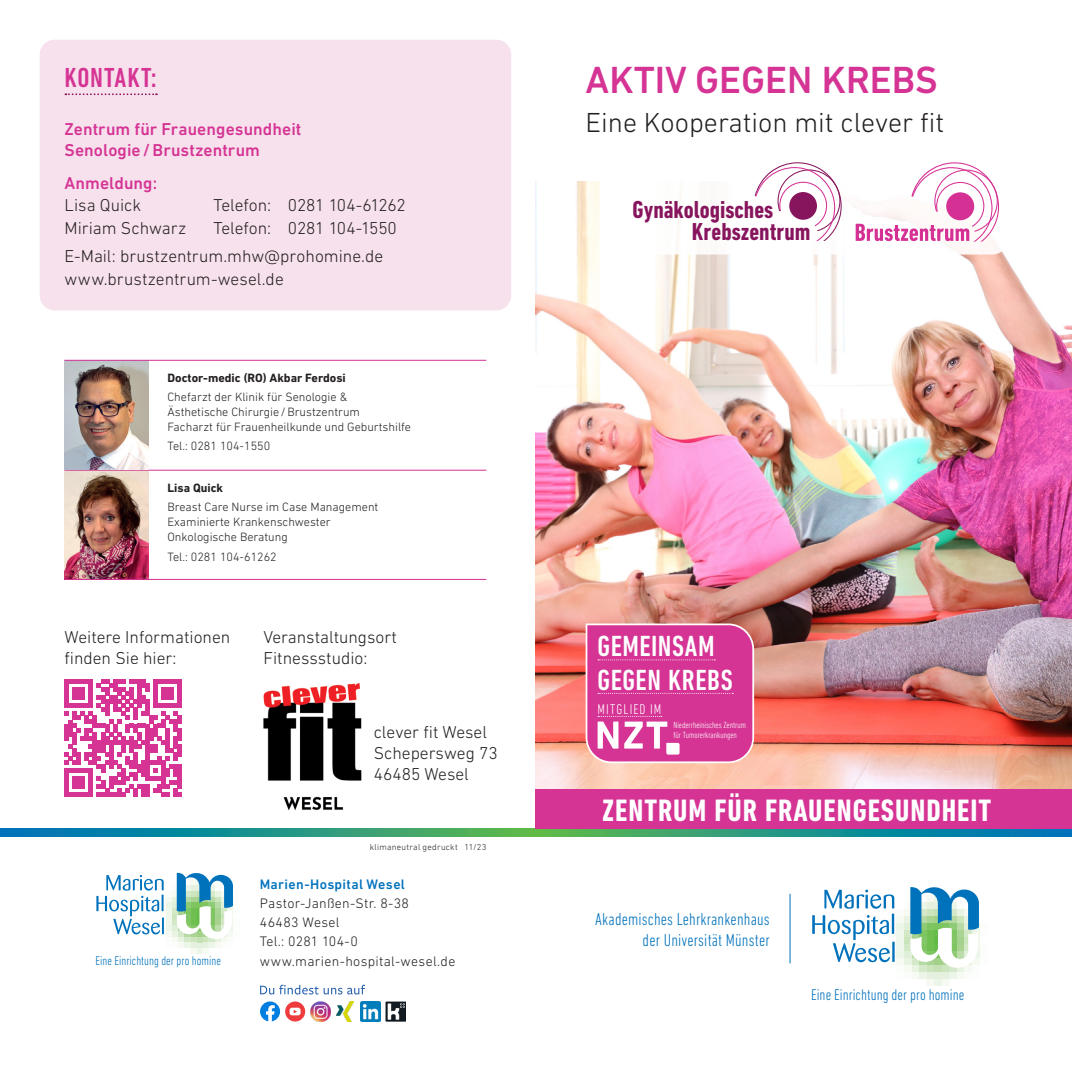
<style>
.page{position:relative;width:1072px;height:1072px;background:#fff}
.page>*{position:absolute;margin:0;border:0;box-sizing:border-box;transform-origin:0 0}
.t1{font:500 38.5px "DIN Next LT Pro";color:#d53494}
.t2{font:700 condensed 31.5px "DIN Next LT Pro";letter-spacing:.03em;color:#fff}
.t3{font:500 condensed 29.57px/33.4px "DIN Next LT Pro";letter-spacing:.02em;color:#fff}
.t4{font:300 28px "DIN Next LT Pro";color:#231f20}
.t5{font:500 condensed 28px "DIN Next LT Pro";letter-spacing:.03em;color:#d53494}
.t6{font:700 condensed 25.03px "DIN Next LT Pro";color:#87155d}
.Fließtext_light_10_5pt{font:300 17.5px/21px "DIN Next LT Pro";color:#231f20}
.t7{font:500 17.5px/21px "DIN Next LT Pro";letter-spacing:.005em;color:#d53494}
.t8{font:300 condensed 17.5px/21px "DIN Next LT Pro";letter-spacing:.01em;color:#0072bc;text-align:right}
.t9{font:300 condensed 15.75px "DIN Next LT Pro";letter-spacing:.005em;color:#0072bc}
.t10{font:300 condensed 14.35px "DIN Next LT Pro";letter-spacing:.08em;color:#fff}
.t11{font:300 14px "DIN Next LT Pro";letter-spacing:.02em;color:#231f20}
.t12{font:500 14px "DIN Next LT Pro";letter-spacing:.02em;color:#0072bc}
.t13{font:300 condensed 12.95px "DIN Next LT Pro";letter-spacing:.005em;color:#0072bc}
.t14{font:300 12.25px "DIN Next LT Pro";color:#231f20}
.t15{font:700 12.25px "DIN Next LT Pro";color:#231f20}
.t16{font:300 condensed 8.92px/10.2px "DIN Next LT Pro";color:#fff}
.t17{font:300 8.75px "DIN Next LT Pro";letter-spacing:.03em;color:#231f20}
.s1{font-weight:300;color:#231f20}
</style>
<div class="page">
<img style="left:536px;top:181px;width:535px;height:608px">
<div style="left:40px;top:40px;width:471px;height:270px;background:#f7e1ed;border-radius:15px"></div>
<svg style="left:65px;top:93px;width:92px;height:2px"></svg>
<svg style="left:536px;top:828px;width:535px;height:8px;background:#3a8888"></svg>
<svg style="left:0;top:828px;width:536px;height:8px;background:#239487"></svg>
<hr style="left:789px;top:893px;width:1px;height:70px;background:#0072bc">
<div style="left:934px;top:971px;width:7px;height:7px;background:#e5f1de"></div>
<div style="left:934px;top:978px;width:7px;height:7px;background:#ecf6e8"></div>
<div style="left:941px;top:964px;width:8px;height:7px;background:#cce5bd"></div>
<div style="left:941px;top:978px;width:8px;height:7px;background:#f6faf3"></div>
<div style="left:941px;top:971px;width:8px;height:7px;background:#e5f1de"></div>
<svg style="left:949px;top:967px;width:8px;height:4px"></svg>
<div style="left:949px;top:971px;width:8px;height:7px;background:#ecf6e8"></div>
<svg style="left:957px;top:967px;width:7px;height:4px"></svg>
<div style="left:957px;top:971px;width:7px;height:7px;background:#f6faf3"></div>
<div style="left:964px;top:964px;width:8px;height:7px;background:#f6faf3"></div>
<div style="left:964px;top:971px;width:8px;height:7px;background:#fbfdfa"></div>
<div style="left:972px;top:964px;width:7px;height:7px;background:#fbfdfa"></div>
<div style="left:979px;top:944px;width:8px;height:7px;background:#fbfdfa"></div>
<div style="left:934px;top:964px;width:7px;height:7px;background:#c5e1b5"></div>
<div style="left:926px;top:964px;width:8px;height:7px;background:#cce5bd"></div>
<div style="left:926px;top:978px;width:8px;height:7px;background:#f6faf3"></div>
<div style="left:926px;top:971px;width:8px;height:7px;background:#e5f1de"></div>
<div style="left:919px;top:964px;width:7px;height:7px;background:#d4e9c9"></div>
<div style="left:919px;top:971px;width:7px;height:7px;background:#ecf6e8"></div>
<div style="left:911px;top:964px;width:8px;height:7px;background:#e8f3e2"></div>
<div style="left:911px;top:971px;width:8px;height:7px;background:#f6faf3"></div>
<div style="left:903px;top:937px;width:8px;height:7px;background:#cae4bb"></div>
<div style="left:903px;top:930px;width:8px;height:7px;background:#d2e8c6"></div>
<div style="left:903px;top:923px;width:8px;height:7px;background:#e0efd8"></div>
<div style="left:903px;top:916px;width:8px;height:7px;background:#e8f3e2"></div>
<div style="left:903px;top:909px;width:8px;height:7px;background:#f6faf3"></div>
<div style="left:903px;top:944px;width:8px;height:7px;background:#d2e8c6"></div>
<div style="left:903px;top:951px;width:8px;height:7px;background:#e0efd8"></div>
<div style="left:903px;top:964px;width:8px;height:7px;background:#f6faf3"></div>
<div style="left:903px;top:958px;width:8px;height:7px;background:#e8f3e2"></div>
<div style="left:903px;top:971px;width:8px;height:7px;background:#fbfdfa"></div>
<div style="left:896px;top:937px;width:7px;height:7px;background:#eff7ea"></div>
<div style="left:896px;top:930px;width:7px;height:7px;background:#eff7ea"></div>
<div style="left:896px;top:923px;width:7px;height:7px;background:#ecf6e8"></div>
<div style="left:896px;top:916px;width:7px;height:7px;background:#f6faf3"></div>
<div style="left:896px;top:909px;width:7px;height:7px;background:#fbfdfa"></div>
<div style="left:896px;top:944px;width:7px;height:7px;background:#eff7ea"></div>
<div style="left:896px;top:951px;width:7px;height:7px;background:#ecf6e8"></div>
<div style="left:896px;top:958px;width:7px;height:7px;background:#f6faf3"></div>
<div style="left:896px;top:964px;width:7px;height:7px;background:#fbfdfa"></div>
<div style="left:903px;top:902px;width:8px;height:7px;background:#fbfdfa"></div>
<svg style="left:824px;top:889px;width:70px;height:19px"></svg>
<hr style="left:891px;top:913px;width:3px;height:20px;background:#0072bc">
<svg style="left:812px;top:915px;width:78px;height:47px"></svg>
<hr style="left:892px;top:941px;width:2px;height:20px;background:#0072bc">
<svg style="left:910px;top:887px;width:69px;height:80px"></svg>
<img style="left:64px;top:361px;width:85px;height:218px">
<hr style="left:64px;top:470px;width:422px;height:1px;background:#d53094">
<hr style="left:64px;top:360px;width:422px;height:1px;background:#d53094">
<hr style="left:64px;top:579px;width:422px;height:1px;background:#d53094">
<div style="left:622px;top:152px;width:385px;height:102px;background:#fff;border-radius:15px"></div>
<svg style="left:855px;top:162px;width:144px;height:80px"></svg>
<svg style="left:65px;top:679px;width:116px;height:117px"></svg>
<svg style="left:754px;top:162px;width:87px;height:79px"></svg>
<img style="left:263px;top:683px;width:99px;height:128px">
<svg style="left:584px;top:622px;width:171px;height:142px;background:#d94a9c"></svg>
<div style="left:536px;top:789px;width:535px;height:39px;background:#d53494"></div>
<svg style="left:96px;top:872px;width:138px;height:81px"></svg>
<svg style="left:260px;top:984px;width:105px;height:10px"></svg>
<svg style="left:260px;top:1001px;width:20px;height:20px"></svg>
<svg style="left:285px;top:1001px;width:20px;height:20px"></svg>
<svg style="left:289px;top:1007px;width:11px;height:8px"></svg>
<img style="left:310px;top:1001px;width:20px;height:20px">
<img style="left:337px;top:1001px;width:17px;height:20px">
<img style="left:360px;top:1001px;width:20px;height:20px">
<img style="left:385px;top:1001px;width:20px;height:20px">
<p class="t5" style="left:64px;top:62px;width:94px">KONTAKT:</p>
<p class="t7" style="left:64px;top:118px;width:238px">Zentrum für Frauengesundheit<br>Senologie/Brustzentrum</p>
<p class="t7" style="left:64px;top:171px;width:94px;line-height:22.8px">Anmeldung:<br><span class="s1">Lisa Quick</span></p>
<p class="Fließtext_light_10_5pt" style="left:213px;top:195px;width:194px">Telefon: 0281 104-61262</p>
<p class="Fließtext_light_10_5pt" style="left:64px;top:217px;width:123px">Miriam Schwarz</p>
<p class="Fließtext_light_10_5pt" style="left:213px;top:217px;width:185px">Telefon: 0281 104-1550</p>
<p class="Fließtext_light_10_5pt" style="left:64px;top:245px;width:320px">E-Mail: brustzentrum.mhw@prohomine.de</p>
<p class="Fließtext_light_10_5pt" style="left:64px;top:268px;width:221px">www.brustzentrum-wesel.de</p>
<p class="t15" style="left:167px;top:370px;width:180px">Doctor-medic (RO) Akbar Ferdosi</p>
<p class="t14" style="left:167px;top:390px;width:181px">Chefarzt der Klinik für Senologie &amp;</p>
<p class="t14" style="left:167px;top:405px;width:194px">Ästhetische Chirurgie/Brustzentrum</p>
<p class="t14" style="left:167px;top:419px;width:245px">Facharzt für Frauenheilkunde und Geburtshilfe</p>
<p class="t14" style="left:167px;top:439px;width:104px">Tel.: 0281 104-1550</p>
<p class="t15" style="left:167px;top:480px;width:57px">Lisa Quick</p>
<p class="t14" style="left:167px;top:500px;width:212px">Breast Care Nurse im Case Management</p>
<p class="t14" style="left:167px;top:515px;width:165px">Examinierte Krankenschwester</p>
<p class="t14" style="left:167px;top:529px;width:122px">Onkologische Beratung</p>
<p class="t14" style="left:167px;top:549px;width:111px">Tel.: 0281 104-61262</p>
<p class="Fließtext_light_10_5pt" style="left:64px;top:626px;width:167px">Weitere Informationen</p>
<p class="Fließtext_light_10_5pt" style="left:64px;top:647px;width:113px">finden Sie hier:</p>
<p class="Fließtext_light_10_5pt" style="left:263px;top:626px;width:135px">Veranstaltungsort<br>Fitnessstudio:</p>
<p class="Fließtext_light_10_5pt" style="left:374px;top:721px;width:115px">clever fit Wesel</p>
<p class="Fließtext_light_10_5pt" style="left:374px;top:742px;width:125px">Schepersweg 73</p>
<p class="Fließtext_light_10_5pt" style="left:374px;top:763px;width:97px">46485 Wesel</p>
<p class="t17" style="left:370px;top:842px;width:118px">klimaneutral gedruckt 11/23</p>
<p class="t12" style="left:260px;top:875px;width:147px">Marien-Hospital Wesel</p>
<p class="t11" style="left:260px;top:895px;width:151px">Pastor-Janßen-Str. 8-38</p>
<p class="t11" style="left:260px;top:914px;width:81px">46483 Wesel</p>
<p class="t11" style="left:260px;top:933px;width:100px">Tel.: 0281 104-0</p>
<p class="t13" style="left:95px;top:953px;width:127px">Eine Einrichtung der pro homine</p>
<p class="t11" style="left:260px;top:952px;width:197px">www.marien-hospital-wesel.de</p>
<h1 class="t1" style="left:585px;top:58px;width:354px">AKTIV GEGEN KREBS</h1>
<h1 class="t4" style="left:585px;top:106px;width:360px">Eine Kooperation mit clever fit</h1>
<h3 class="t6" style="left:632px;top:195px;width:142px">Gynäkologisches</h3>
<h3 class="t6" style="left:691px;top:217px;width:120px">Krebszentrum</h3>
<p class="t3" style="left:597px;top:629px;width:137px">GEMEINSAM<br>GEGEN KREBS</p>
<p class="t10" style="left:597px;top:700px;width:65px">MITGLIED IM</p>
<p class="t16" style="left:673px;top:719px;width:74px">Niederrheinisches Zentrum für Tumorerkrankungen</p>
<p class="t2" style="left:602px;top:792px;width:390px">ZENTRUM FÜR FRAUENGESUNDHEIT</p>
<p class="t8" style="left:595px;top:908px;width:176px">Akademisches Lehrkrankenhaus der Universität Münster</p>
<p class="t9" style="left:811px;top:985px;width:155px">Eine Einrichtung der pro homine</p>
</div>
